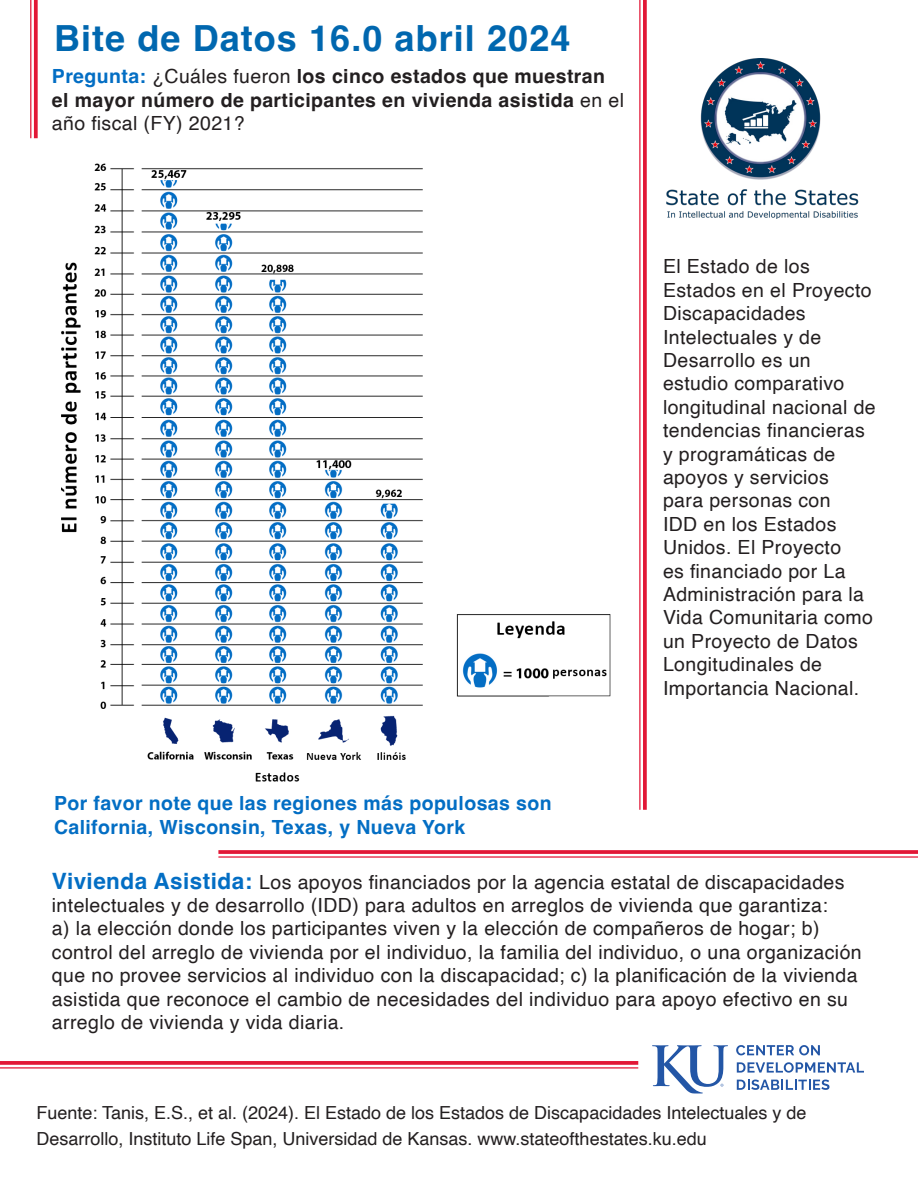
<style>
.page{position:relative;width:918px;height:1188px;background:#fff}
.page>*{position:absolute;margin:0;border:0;box-sizing:border-box;transform-origin:0 0}
.t1{font:700 36px "Helvetica";letter-spacing:.03em;color:#0067af}
.t2{font:19.5px/23.4px "Helvetica";letter-spacing:.02em;color:#231f20}
.t3{font:700 19.5px/23.4px "Helvetica";letter-spacing:.02em;color:#231f20}
.t4{font:700 19.5px/23.4px "Helvetica";letter-spacing:.02em;color:#036ec4}
.t5{font:18px/25.2px "Helvetica";color:#231f20}
.s1{color:#036ec4}
.s2{font-weight:400}
.s3{font-weight:700;font-size:22.5px;color:#036ec4}
</style>
<div class="page">
<img style="left:62px;top:163px;width:548px;height:619px">
<svg style="left:643px;top:0;width:4px;height:810px;background:#e32442"></svg>
<hr style="left:639px;top:0;width:2px;height:810px;background:#e21736">
<svg style="left:218px;top:850px;width:700px;height:4px;background:#e32442"></svg>
<hr style="left:218px;top:856px;width:700px;height:2px;background:#e21736">
<img style="left:666px;top:58px;width:192px;height:161px">
<svg style="left:652px;top:1045px;width:76px;height:48px"></svg>
<svg style="left:736px;top:1045px;width:84px;height:10px"></svg>
<svg style="left:737px;top:1062px;width:127px;height:11px"></svg>
<svg style="left:737px;top:1080px;width:92px;height:10px"></svg>
<svg style="left:0;top:1061px;width:638px;height:4px;background:#e32542"></svg>
<hr style="left:0;top:1067px;width:638px;height:2px;background:#e21736">
<svg style="left:34px;top:0;width:4px;height:138px"></svg>
<hr style="left:30px;top:0;width:1px;height:138px;background:#e21736">
<p class="t1" style="left:54px;top:16px;width:518px">Bite de Datos 16.0 abril 2024</p>
<p class="t3" style="left:52px;top:67px;width:574px"><span class="s1">Pregunta:</span> <span class="s2">¿Cuáles fueron</span> los cinco estados que muestran el mayor número de participantes en vivienda asistida <span class="s2">en el año fiscal (FY) 2021?</span></p>
<p class="t4" style="left:54px;top:794px;width:499px">Por favor note que las regiones más populosas son<br>California, Wisconsin, Texas, y Nueva York</p>
<p class="t2" style="left:663px;top:255px;width:214px">El Estado de los<br>Estados en el Proyecto<br>Discapacidades<br>Intelectuales y de<br>Desarrollo es un estudio comparativo longitudinal nacional de tendencias financieras y programáticas de apoyos y servicios<br>para personas con<br>IDD en los Estados<br>Unidos. El Proyecto<br>es financiado por La<br>Administración para la<br>Vida Comunitaria como un Proyecto de Datos<br>Longitudinales de<br>Importancia Nacional.</p>
<p class="t2" style="left:52px;top:871px;width:811px"><span class="s3">Vivienda Asistida:</span> Los apoyos financiados por la agencia estatal de discapacidades intelectuales y de desarrollo (IDD) para adultos en arreglos de vivienda que garantiza:<br>a) la elección donde los participantes viven y la elección de compañeros de hogar; b) control del arreglo de vivienda por el individuo, la familia del individuo, o una organización que no provee servicios al individuo con la discapacidad; c) la planificación de la vivienda asistida que reconoce el cambio de necesidades del individuo para apoyo efectivo en su arreglo de vivienda y vida diaria.</p>
<p class="t5" style="left:36px;top:1101px;width:772px">Fuente: Tanis, E.S., et al. (2024). El Estado de los Estados de Discapacidades Intelectuales y de<br>Desarrollo, Instituto Life Span, Universidad de Kansas. www.stateofthestates.ku.edu</p>
</div>
